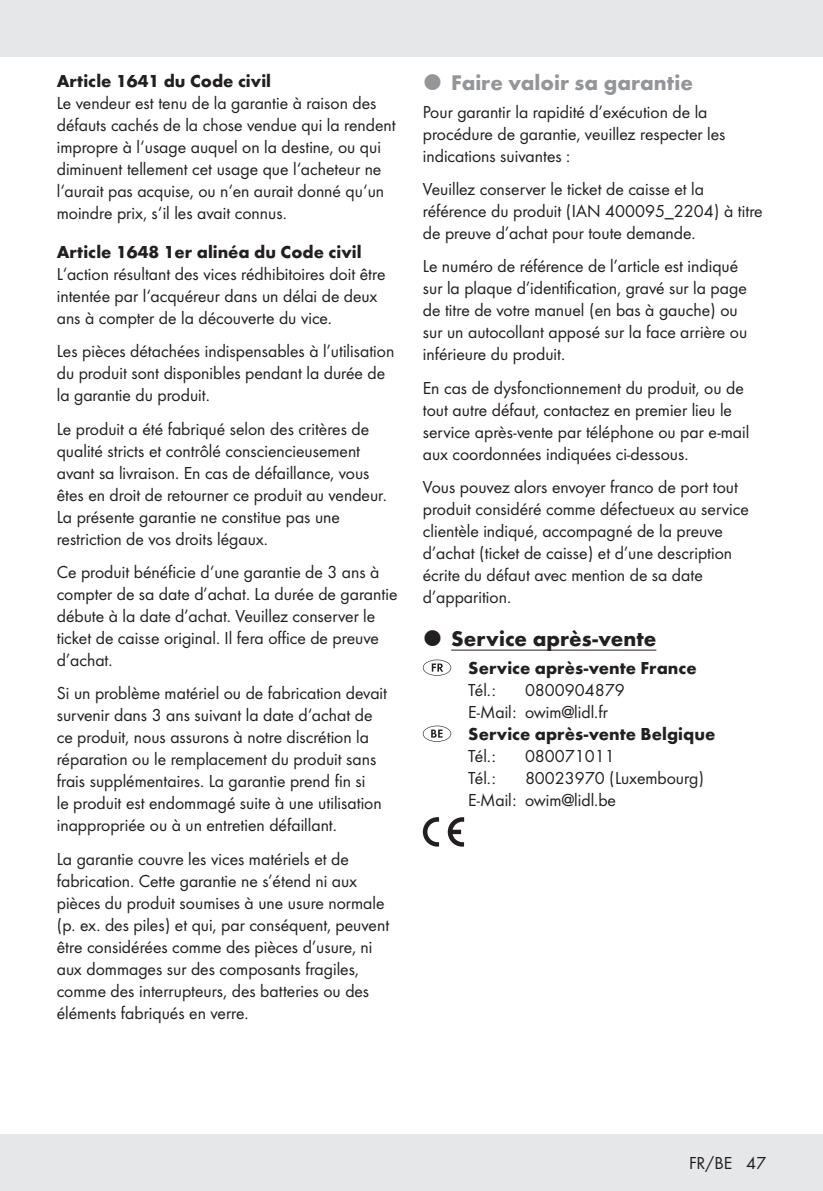
<style>
.page{position:relative;width:823px;height:1191px;background:#fff}
.page>*{position:absolute;margin:0;border:0;box-sizing:border-box;transform-origin:0 0}
.t1{font:700 22px "Futura";color:#939598}
.t2{font:700 22px "Futura";color:#231f20}
.t3{font:18px/22px "Futura Boo";color:#231f20}
.t4{font:700 18px "Futura";color:#231f20}
</style>
<div class="page">
<div style="left:0;top:1134px;width:822px;height:57px;background:#e6e7e9"></div>
<div style="left:0;top:0;width:822px;height:57px;background:#e6e7e9"></div>
<hr style="left:451px;top:649px;width:205px;height:1px;background:#231f20">
<svg style="left:422px;top:659px;width:29px;height:17px"></svg>
<svg style="left:422px;top:725px;width:29px;height:17px"></svg>
<svg style="left:422px;top:817px;width:42px;height:29px"></svg>
<p class="t4" style="left:57px;top:68px;width:216px">Article 1641 du Code civil</p>
<p class="t3" style="left:57px;top:91px;width:340px">Le vendeur est tenu de la garantie à raison des défauts cachés de la chose vendue qui la rendent impropre à l‘usage auquel on la destine, ou qui diminuent tellement cet usage que l‘acheteur ne l‘aurait pas acquise, ou n‘en aurait donné qu‘un moindre prix, s‘il les avait connus.</p>
<p class="t4" style="left:57px;top:239px;width:306px">Article 1648 1er alinéa du Code civil</p>
<p class="t3" style="left:57px;top:262px;width:330px">L‘action résultant des vices rédhibitoires doit être intentée par l‘acquéreur dans un délai de deux ans à compter de la découverte du vice.</p>
<p class="t3" style="left:57px;top:339px;width:339px">Les pièces détachées indispensables à l’utilisation du produit sont disponibles pendant la durée de la garantie du produit.</p>
<p class="t3" style="left:57px;top:417px;width:331px">Le produit a été fabriqué selon des critères de qualité stricts et contrôlé consciencieusement avant sa livraison. En cas de défaillance, vous êtes en droit de retourner ce produit au vendeur.<br>La présente garantie ne constitue pas une restriction de vos droits légaux.</p>
<p class="t3" style="left:57px;top:560px;width:342px">Ce produit bénéficie d‘une garantie de 3 ans à compter de sa date d’achat. La durée de garantie débute à la date d’achat. Veuillez conserver le ticket de caisse original. Il fera office de preuve d’achat.</p>
<p class="t3" style="left:57px;top:681px;width:332px">Si un problème matériel ou de fabrication devait survenir dans 3 ans suivant la date d‘achat de ce produit, nous assurons à notre discrétion la réparation ou le remplacement du produit sans frais supplémentaires. La garantie prend fin si<br>le produit est endommagé suite à une utilisation inappropriée ou à un entretien défaillant.</p>
<p class="t3" style="left:57px;top:847px;width:334px">La garantie couvre les vices matériels et de fabrication. Cette garantie ne s’étend ni aux pièces du produit soumises à une usure normale (p. ex. des piles) et qui, par conséquent, peuvent être considérées comme des pièces d’usure, ni aux dommages sur des composants fragiles, comme des interrupteurs, des batteries ou des éléments fabriqués en verre.</p>
<p class="t1" style="left:451px;top:66px;width:243px">Faire valoir sa garantie</p>
<p class="t3" style="left:422px;top:100px;width:304px">Pour garantir la rapidité d’exécution de la procédure de garantie, veuillez respecter les indications suivantes :</p>
<p class="t3" style="left:422px;top:177px;width:341px">Veuillez conserver le ticket de caisse et la référence du produit (IAN 400095_2204) à titre de preuve d’achat pour toute demande.</p>
<p class="t3" style="left:422px;top:254px;width:326px">Le numéro de référence de l’article est indiqué sur la plaque d’identification, gravé sur la page de titre de votre manuel (en bas à gauche) ou sur un autocollant apposé sur la face arrière ou inférieure du produit.</p>
<p class="t3" style="left:422px;top:376px;width:328px">En cas de dysfonctionnement du produit, ou de tout autre défaut, contactez en premier lieu le service après-vente par téléphone ou par e-mail aux coordonnées indiquées ci-dessous.</p>
<p class="t3" style="left:422px;top:475px;width:327px">Vous pouvez alors envoyer franco de port tout produit considéré comme défectueux au service clientèle indiqué, accompagné de la preuve d’achat (ticket de caisse) et d’une description écrite du défaut avec mention de sa date d’apparition.</p>
<p class="t2" style="left:451px;top:622px;width:206px">Service après-vente</p>
<p class="t4" style="left:468px;top:654px;width:230px">Service après-vente France</p>
<p class="t3" style="left:468px;top:678px;width:29px">Tél.:</p>
<p class="t3" style="left:468px;top:678px;width:158px;text-indent:57px">0800904879<br>E-Mail: owim@lidl.fr</p>
<p class="t4" style="left:468px;top:720px;width:248px">Service après-vente Belgique</p>
<p class="t3" style="left:468px;top:744px;width:29px">Tél.:</p>
<p class="t3" style="left:524px;top:744px;width:91px">080071011</p>
<p class="t3" style="left:468px;top:766px;width:29px">Tél.:</p>
<p class="t3" style="left:468px;top:766px;width:237px;text-indent:57px">80023970 (Luxembourg)<br>E-Mail: owim@lidl.be</p>
<p class="t3" style="left:688px;top:1151px;width:45px">FR/BE</p>
<p class="t3" style="left:745px;top:1151px;width:21px">47</p>
</div>
